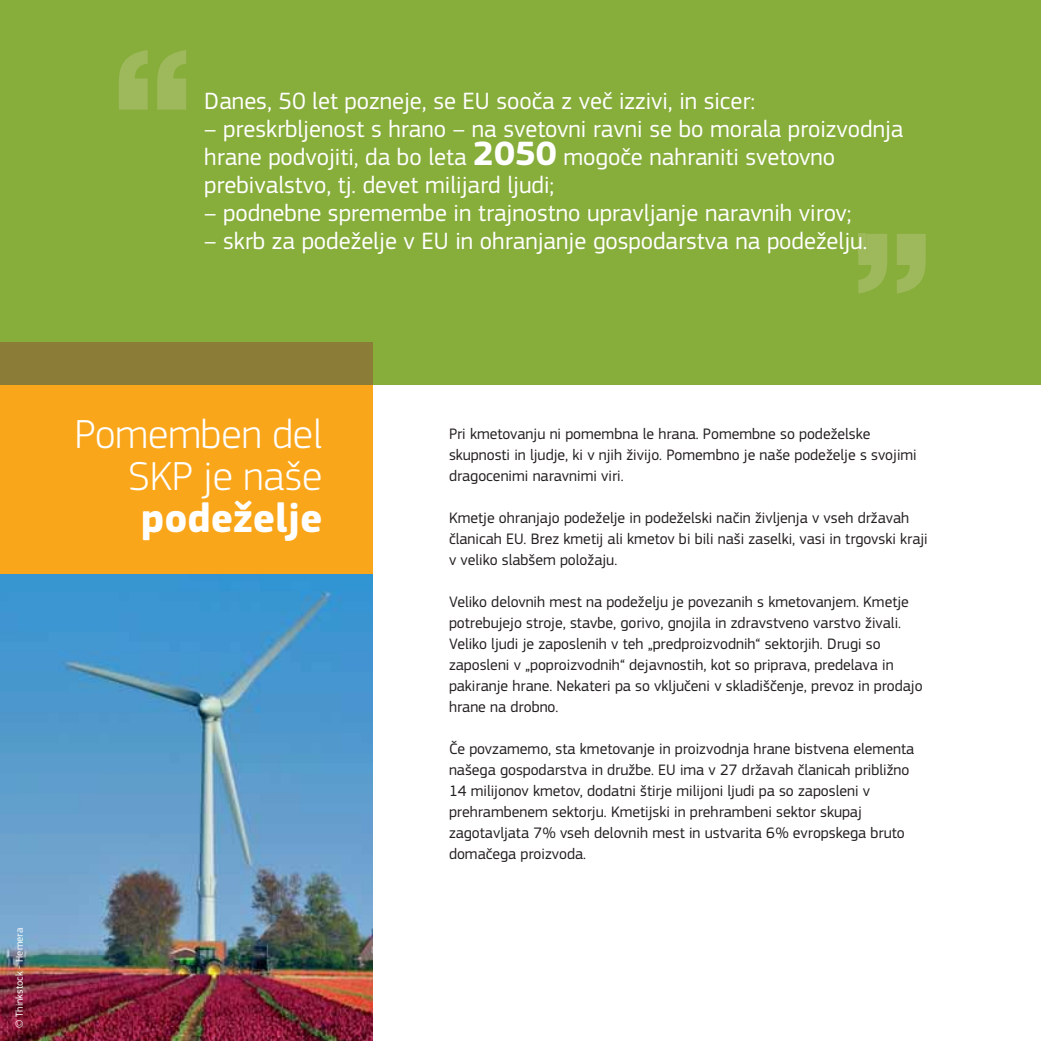
<style>
.page{position:relative;width:1041px;height:1041px;background:#fff}
.page>*{position:absolute;margin:0;border:0;box-sizing:border-box;transform-origin:0 0}
.t1{font:300 42px/42px "PF Square Sans Pro";color:#fff;text-align:right}
.t2{font:700 42px "PF Square Sans Pro";color:#fff}
.t3{font:24.5px/28px "PF Square Sans Pro";color:#fff}
.t4{font:15.75px/21px "PF Square Sans Pro";color:#231f20}
.t5{font:10.5px "PF Square Sans Pro";color:#fff}
.s1{font-weight:700;font-size:35px}
</style>
<div class="page">
<div style="left:0;top:0;width:1041px;height:384px;background:#87ad3b"></div>
<img style="left:0;top:573px;width:372px;height:467px">
<div style="left:0;top:384px;width:372px;height:189px;background:#faa61a"></div>
<div style="left:0;top:342px;width:372px;height:42px;background:#8b7d37"></div>
<svg style="left:119px;top:50px;width:67px;height:60px"></svg>
<svg style="left:858px;top:234px;width:68px;height:59px"></svg>
<div style="left:858px;top:234px;width:8px;height:20px;background:#9db95b"></div>
<h2 class="t3" style="left:204px;top:89px;width:552px">Danes, 50 let pozneje, se EU sooča z več izzivi, in sicer:</h2>
<h2 class="t3" style="left:204px;top:117px;width:701px">– preskrbljenost s hrano – na svetovni ravni se bo morala proizvodnja hrane podvojiti, da bo leta <span class="s1">2050</span> mogoče nahraniti svetovno prebivalstvo, tj. devet milijard ljudi;</h2>
<h2 class="t3" style="left:204px;top:201px;width:649px">– podnebne spremembe in trajnostno upravljanje naravnih virov;</h2>
<h2 class="t3" style="left:204px;top:229px;width:665px">– skrb za podeželje v EU in ohranjanje gospodarstva na podeželju.</h2>
<h1 class="t1" style="left:74px;top:417px;width:249px">Pomemben del<br>SKP je naše</h1>
<h1 class="t2" style="left:141px;top:492px;width:183px">podeželje</h1>
<p class="t5" style="left:15px;top:1027px;width:101px;rotate:-90deg">© Thinkstock - Hemera</p>
<p class="t4" style="left:449px;top:424px;width:469px">Pri kmetovanju ni pomembna le hrana. Pomembne so podeželske skupnosti in ljudje, ki v njih živijo. Pomembno je naše podeželje s svojimi dragocenimi naravnimi viri.</p>
<p class="t4" style="left:449px;top:508px;width:480px">Kmetje ohranjajo podeželje in podeželski način življenja v vseh državah članicah EU. Brez kmetij ali kmetov bi bili naši zaselki, vasi in trgovski kraji v veliko slabšem položaju.</p>
<p class="t4" style="left:449px;top:592px;width:475px">Veliko delovnih mest na podeželju je povezanih s kmetovanjem. Kmetje potrebujejo stroje, stavbe, gorivo, gnojila in zdravstveno varstvo živali.<br>Veliko ljudi je zaposlenih v teh „predproizvodnih“ sektorjih. Drugi so zaposleni v „poproizvodnih“ dejavnostih, kot so priprava, predelava in pakiranje hrane. Nekateri pa so vključeni v skladiščenje, prevoz in prodajo hrane na drobno.</p>
<p class="t4" style="left:449px;top:739px;width:467px">Če povzamemo, sta kmetovanje in proizvodnja hrane bistvena elementa našega gospodarstva in družbe. EU ima v 27 državah članicah približno 14 milijonov kmetov, dodatni štirje milijoni ljudi pa so zaposleni v prehrambenem sektorju. Kmetijski in prehrambeni sektor skupaj zagotavljata 7 % vseh delovnih mest in ustvarita 6 % evropskega bruto domačega proizvoda.</p>
</div>
